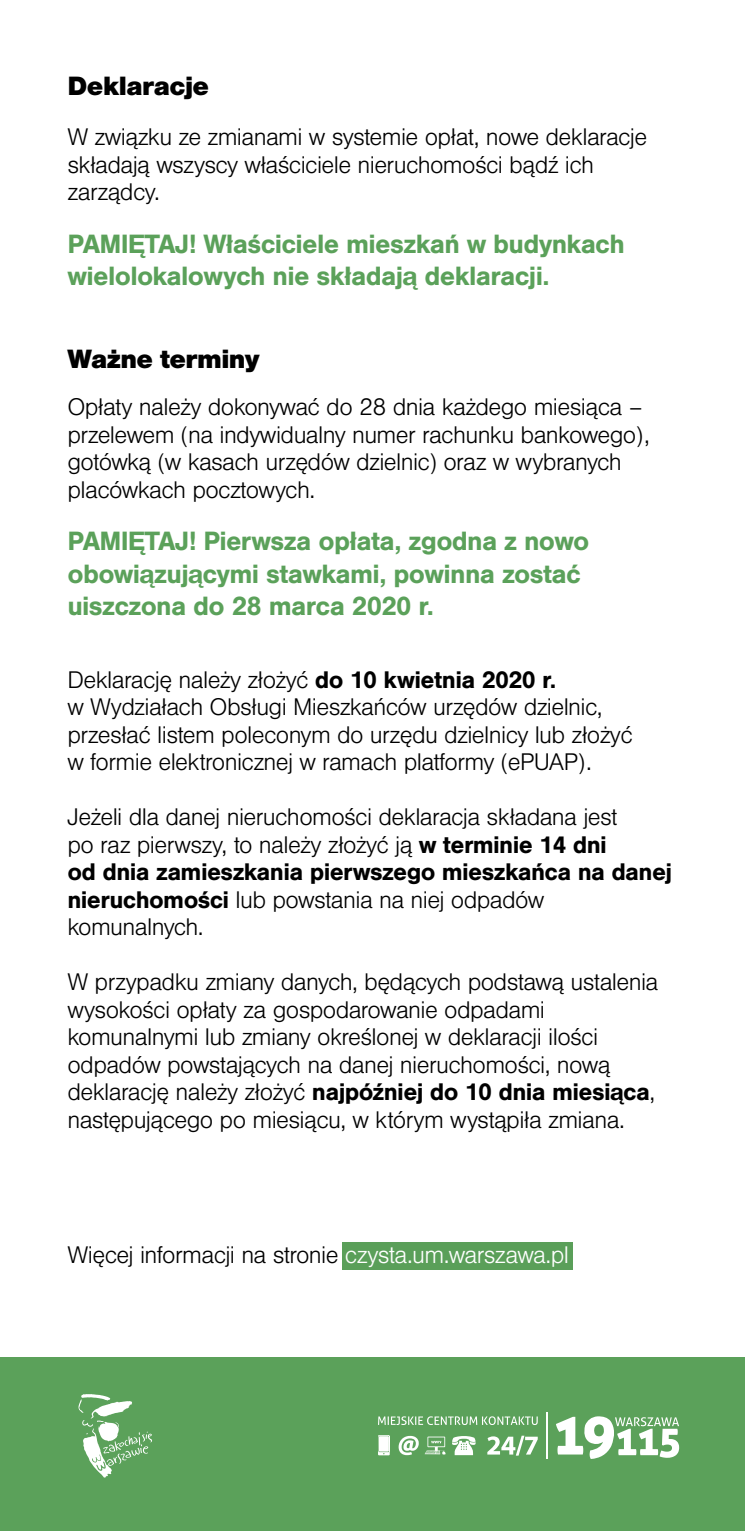
<style>
.page{position:relative;width:745px;height:1531px;background:#fff}
.page>*{position:absolute;margin:0;border:0;box-sizing:border-box;transform-origin:0 0}
.t1{font:700 27.5px/32.5px "Nimbus San";letter-spacing:-.025em;color:#5ba15a}
.t2{font:900 27.5px "Nimbus San";letter-spacing:-.025em;color:#000}
.t3{font:300 25px/27.5px "Nimbus San";letter-spacing:-.025em;color:#000}
.s1{font-weight:700}
.s2{color:#fff}
</style>
<div class="page">
<div style="left:341px;top:1242px;width:231px;height:28px;background:#5a9f59"></div>
<div style="left:0;top:1357px;width:744px;height:174px;background:#5ba15a"></div>
<svg style="left:78px;top:1394px;width:74px;height:83px"></svg>
<svg style="left:452px;top:1436px;width:23px;height:19px"></svg>
<svg style="left:398px;top:1436px;width:20px;height:19px"></svg>
<svg style="left:378px;top:1435px;width:11px;height:20px"></svg>
<svg style="left:424px;top:1436px;width:21px;height:18px"></svg>
<svg style="left:487px;top:1435px;width:50px;height:20px"></svg>
<svg style="left:378px;top:1416px;width:159px;height:9px"></svg>
<svg style="left:556px;top:1416px;width:122px;height:43px"></svg>
<hr style="left:545px;top:1412px;width:2px;height:47px;background:#fff">
<p class="t2" style="left:67px;top:70px;width:143px">Deklaracje</p>
<p class="t3" style="left:67px;top:124px;width:581px">W związku ze zmianami w systemie opłat, nowe deklaracje składają wszyscy właściciele nieruchomości bądź ich zarządcy.</p>
<p class="t1" style="left:67px;top:228px;width:558px">PAMIĘTAJ! Właściciele mieszkań w budynkach wielolokalowych nie składają deklaracji.</p>
<p class="t2" style="left:67px;top:343px;width:194px">Ważne terminy</p>
<p class="t3" style="left:67px;top:394px;width:583px">Opłaty należy dokonywać do 28 dnia każdego miesiąca – przelewem (na indywidualny numer rachunku bankowego), gotówką (w kasach urzędów dzielnic) oraz w wybranych placówkach pocztowych.</p>
<p class="t1" style="left:67px;top:525px;width:523px">PAMIĘTAJ! Pierwsza opłata, zgodna z nowo obowiązującymi stawkami, powinna zostać uiszczona do 28 marca 2020 r.</p>
<p class="t3" style="left:67px;top:666px;width:566px">Deklarację należy złożyć <span class="s1">do 10 kwietnia 2020 r.<br></span>w Wydziałach Obsługi Mieszkańców urzędów dzielnic, przesłać listem poleconym do urzędu dzielnicy lub złożyć w formie elektronicznej w ramach platformy (ePUAP).</p>
<p class="t3" style="left:67px;top:804px;width:606px">Jeżeli dla danej nieruchomości deklaracja składana jest<br>po raz pierwszy, to należy złożyć ją <span class="s1">w terminie 14 dni<br>od dnia zamieszkania pierwszego mieszkańca na danej nieruchomości</span> lub powstania na niej odpadów komunalnych.</p>
<p class="t3" style="left:67px;top:969px;width:592px">W przypadku zmiany danych, będących podstawą ustalenia wysokości opłaty za gospodarowanie odpadami komunalnymi lub zmiany określonej w deklaracji ilości odpadów powstających na danej nieruchomości, nową deklarację należy złożyć <span class="s1">najpóźniej do 10 dnia miesiąca</span>, następującego po miesiącu, w którym wystąpiła zmiana.</p>
<p class="t3" style="left:67px;top:1241px;width:503px">Więcej informacji na stronie <span class="s2">czysta.um.warszawa.pl</span></p>
</div>
